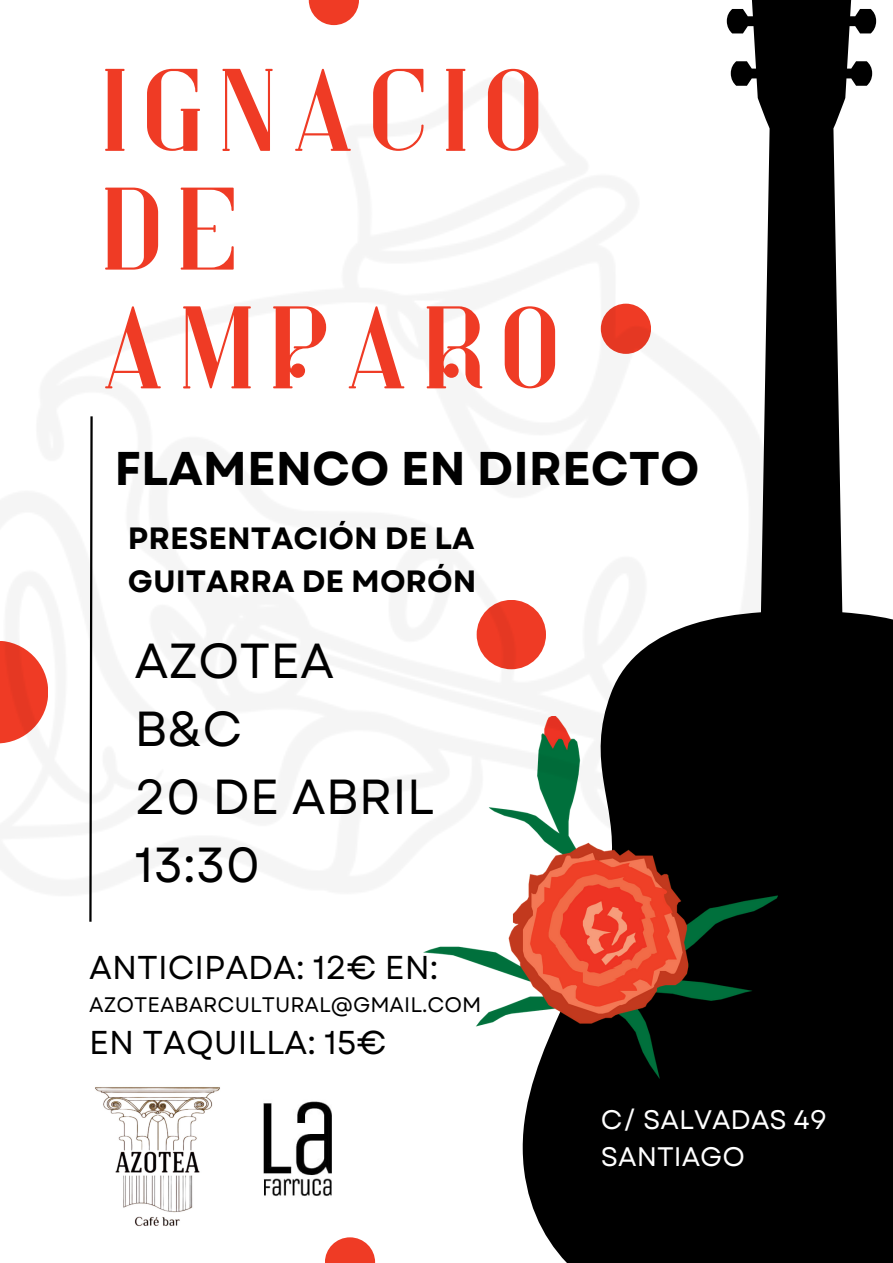
<style>
.page{position:relative;width:893px;height:1263px;background:#fff}
.page>*{position:absolute;margin:0;border:0;box-sizing:border-box;transform-origin:0 0}
.t1{font:115.65px/118.7px "Kompot";letter-spacing:.16em;color:#ef3b25}
.t2{font:49.12px/68.1px "Garet";color:#000}
.t3{font:700 47.25px "Garet";color:#000}
.t4{font:33px "Garet";color:#000}
.t5{font:700 30.75px/42.8px "Garet";color:#000}
.t6{font:26.78px/37.4px "Garet";color:#fff}
.t7{font:21px "Garet";color:#000}
</style>
<div class="page">
<svg style="left:522px;top:0;width:371px;height:1263px;fill:#000"></svg>
<img style="left:424px;top:921px;width:354px;height:158px">
<svg style="left:325px;top:1237px;width:50px;height:26px"></svg>
<svg style="left:309px;top:0;width:50px;height:25px"></svg>
<img style="left:263px;top:1101px;width:69px;height:96px">
<img style="left:0;top:72px;width:893px;height:849px">
<img style="left:95px;top:1087px;width:125px;height:139px">
<p class="t1" style="left:103px;top:51px;width:455px">IGNACIO<br>DE<br>AMPARO</p>
<h2 class="t3" style="left:114px;top:434px;width:587px">FLAMENCO EN DIRECTO</h2>
<h3 class="t5" style="left:128px;top:517px;width:350px">PRESENTACIÓN DE LA<br>GUITARRA DE MORÓN</h3>
<h4 class="t2" style="left:134px;top:626px;width:301px">AZOTEA<br>B&amp;C<br>20 DE ABRIL<br>13:30</h4>
<p class="t4" style="left:89px;top:943px;width:350px">ANTICIPADA: 12€ EN:</p>
<p class="t7" style="left:89px;top:990px;width:394px">AZOTEABARCULTURAL@GMAIL.COM</p>
<p class="t4" style="left:89px;top:1019px;width:299px">EN TAQUILLA: 15€</p>
<p class="t6" style="left:601px;top:1101px;width:228px">C/ SALVADAS 49<br>SANTIAGO</p>
</div>
